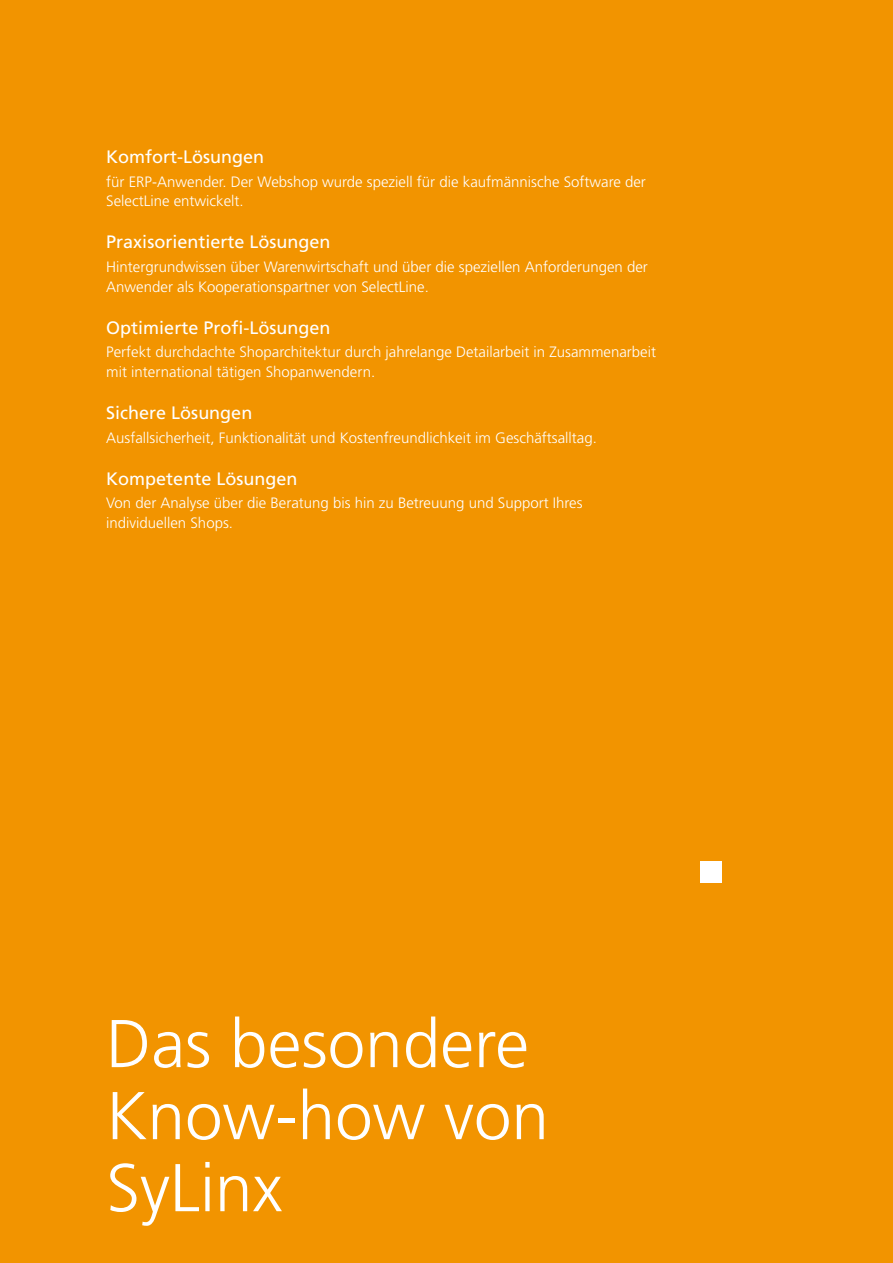
<style>
.page{position:relative;width:893px;height:1263px;background:#f29400}
.page>*{position:absolute;margin:0;border:0;box-sizing:border-box;transform-origin:0 0}
.t1{font:300 67.5px/72px "Frutiger";color:#fff}
.t2{font:18px "Frutiger";color:#fff}
.t3{font:300 15px/19.5px "Frutiger";color:#fff}
</style>
<div class="page">
<div style="left:700px;top:861px;width:21px;height:21px;background:#fff"></div>
<p class="t2" style="left:106px;top:146px;width:160px">Komfort-Lösungen</p>
<p class="t3" style="left:106px;top:172px;width:541px">für ERP-Anwender. Der Webshop wurde speziell für die kaufmännische Software der<br>SelectLine entwickelt.</p>
<p class="t2" style="left:106px;top:231px;width:226px">Praxisorientierte Lösungen</p>
<p class="t3" style="left:106px;top:257px;width:543px">Hintergrundwissen über Warenwirtschaft und über die speziellen Anforderungen der<br>Anwender als Kooperationspartner von SelectLine.</p>
<p class="t2" style="left:106px;top:317px;width:226px">Optimierte Profi-Lösungen</p>
<p class="t3" style="left:106px;top:343px;width:551px">Perfekt durchdachte Shoparchitektur durch jahrelange Detailarbeit in Zusammenarbeit mit international tätigen Shopanwendern.</p>
<p class="t2" style="left:106px;top:402px;width:148px">Sichere Lösungen</p>
<p class="t3" style="left:106px;top:428px;width:492px">Ausfallsicherheit, Funktionalität und Kostenfreundlichkeit im Geschäftsalltag.</p>
<p class="t2" style="left:106px;top:468px;width:193px">Kompetente Lösungen</p>
<p class="t3" style="left:106px;top:494px;width:478px">Von der Analyse über die Beratung bis hin zu Betreuung und Support Ihres individuellen Shops.</p>
<h1 class="t1" style="left:106px;top:1009px;width:444px">Das besondere<br>Know-how von<br>SyLinx</h1>
</div>
